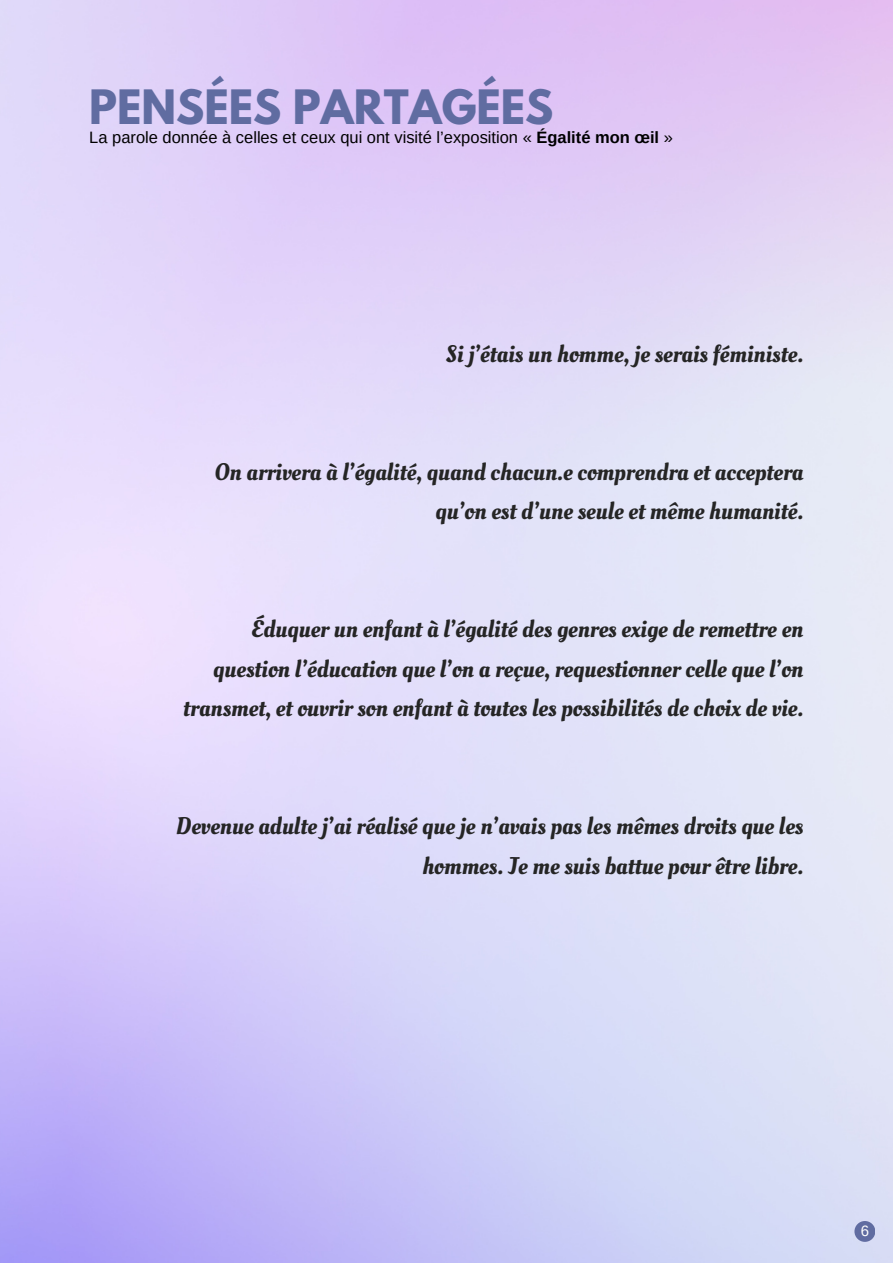
<style>
.page{position:relative;width:893px;height:1264px;background:#fff}
.page>*{position:absolute;margin:0;border:0;box-sizing:border-box;transform-origin:0 0}
.t1{font:700 42px "League Spartan";color:#606ca1}
.t2{font:24px/39.3px "Oleo Script";color:#252525;text-align:right}
.t3{font:16.5px "Arimo";color:#000}
.t4{font:15px "Arimo";color:#fff}
.s1{font-weight:700}
</style>
<div class="page">
<img style="left:0;top:0;width:892px;height:1262px">
<div style="left:854px;top:1220px;width:21px;height:21px;background:#606ca1;border-radius:50%"></div>
<p class="t1" style="left:89px;top:87px;width:465px">PENSÉES PARTAGÉES</p>
<p class="t3" style="left:89px;top:128px;width:585px">La parole donnée à celles et ceux qui ont visité l’exposition « <span class="s1">Égalité mon œil</span> »</p>
<p class="t2" style="left:446px;top:335px;width:359px">Si j’étais un homme, je serais féministe.</p>
<p class="t2" style="left:214px;top:453px;width:590px">On arrivera à l’égalité, quand chacun.e comprendra et acceptera qu’on est d’une seule et même humanité.</p>
<p class="t2" style="left:183px;top:610px;width:621px">Éduquer un enfant à l’égalité des genres exige de remettre en question l’éducation que l’on a reçue, requestionner celle que l’on transmet, et ouvrir son enfant à toutes les possibilités de choix de vie.</p>
<p class="t2" style="left:176px;top:807px;width:629px">Devenue adulte j’ai réalisé que je n’avais pas les mêmes droits que les hommes. Je me suis battue pour être libre.</p>
<p class="t4" style="left:860px;top:1222px;width:10px">6</p>
</div>
